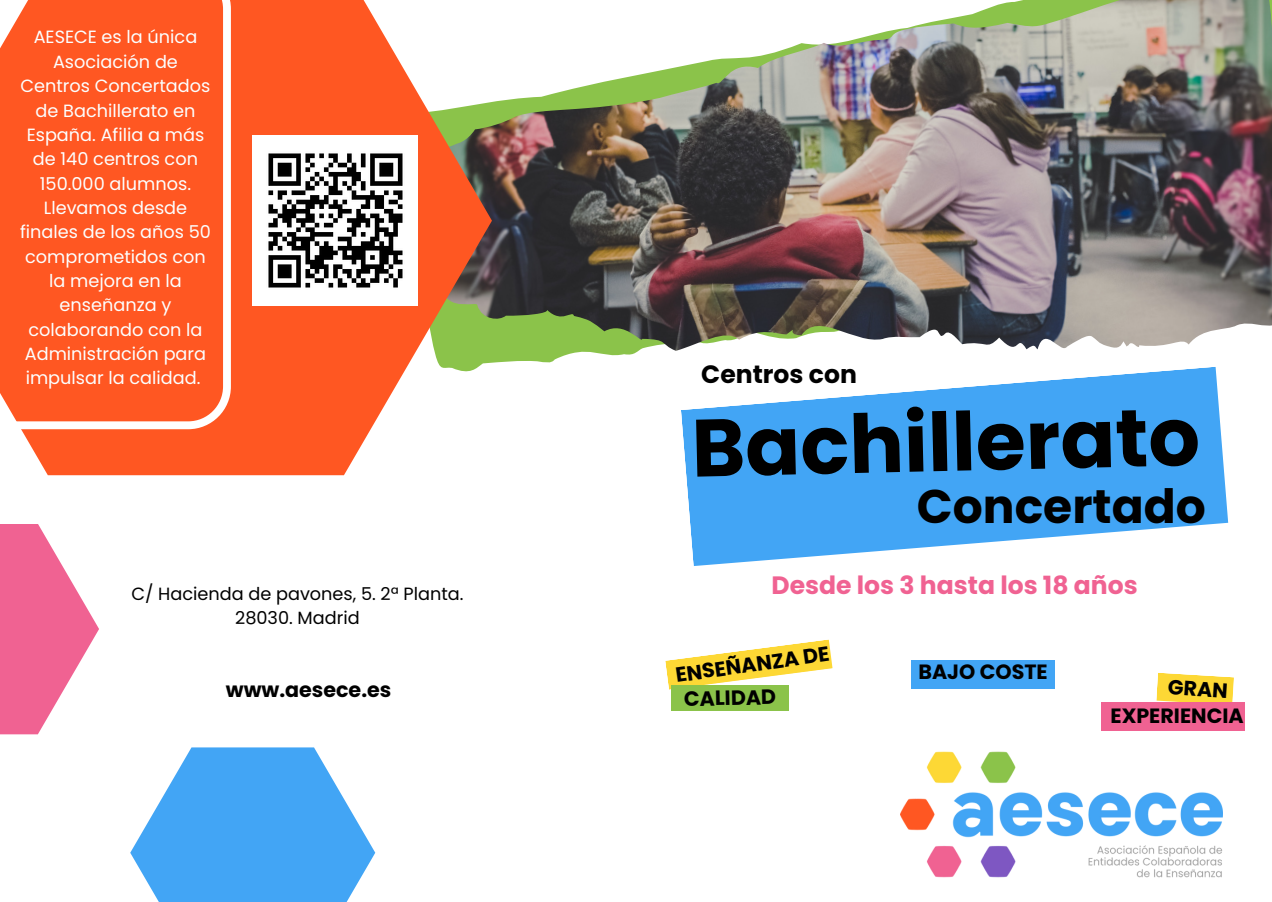
<style>
.page{position:relative;width:1272px;height:902px;background:#fff}
.page>*{position:absolute;margin:0;border:0;box-sizing:border-box;transform-origin:0 0}
.t1{font:700 81px "Poppins";color:#000}
.t2{font:700 47.1px "Poppins";color:#000}
.t3{font:700 25.05px "Poppins";color:#f06292}
.t4{font:700 25.05px "Poppins";color:#000}
.t5{font:700 20.7px "Poppins";color:#000}
.t6{font:17.7px/24.3px "Poppins";color:#fcffff;text-align:center}
.t7{font:17.7px/24.3px "Poppins";color:#000;text-align:center}
</style>
<div class="page">
<img style="left:492px;top:0;width:779px;height:360px">
<svg style="left:681px;top:367px;width:547px;height:199px;fill:#42a5f5"></svg>
<div style="left:910px;top:659px;width:144px;height:28px;background:#42a5f5"></div>
<img style="left:900px;top:751px;width:321px;height:126px">
<svg style="left:665px;top:639px;width:167px;height:50px"></svg>
<div style="left:671px;top:684px;width:117px;height:26px;background:#8bc34a"></div>
<svg style="left:1156px;top:673px;width:77px;height:29px;background:#fddb49"></svg>
<div style="left:1101px;top:702px;width:144px;height:28px;background:#f06292"></div>
<svg style="left:21px;top:0;width:471px;height:475px;fill:#ff5722"></svg>
<div style="left:0;top:0;width:231px;height:429px;background:#ff5722"></div>
<img style="left:253px;top:135px;width:164px;height:170px">
<svg style="left:0;top:524px;width:99px;height:210px;fill:#f06292"></svg>
<svg style="left:130px;top:747px;width:245px;height:154px"></svg>
<p class="t6" style="left:20px;top:25px;width:192px">AESECE es la única<br>Asociación de<br>Centros Concertados de Bachillerato en<br>España. Afilia a más de 140 centros con<br>150.000 alumnos.<br>Llevamos desde finales de los años 50 comprometidos con la mejora en la enseñanza y colaborando con la<br>Administración para impulsar la calidad.</p>
<p class="t7" style="left:131px;top:581px;width:333px">C/ Hacienda de pavones, 5. 2ª Planta.<br>28030. Madrid</p>
<p class="t5" style="left:226px;top:674px;width:167px">www.aesece.es</p>
<h3 class="t4" style="left:701px;top:356px;width:157px">Centros con</h3>
<h1 class="t1" style="left:690px;top:390px;width:510px;rotate:-1deg">Bachillerato</h1>
<h2 class="t2" style="left:916px;top:473px;width:290px">Concertado</h2>
<h3 class="t3" style="left:771px;top:567px;width:368px">Desde los 3 hasta los 18 años</h3>
<p class="t5" style="left:673px;top:660px;width:156px;rotate:-8deg">ENSEÑANZA DE</p>
<p class="t5" style="left:683px;top:683px;width:94px;rotate:-1deg">CALIDAD</p>
<p class="t5" style="left:918px;top:657px;width:131px">BAJO COSTE</p>
<p class="t5" style="left:1168px;top:672px;width:61px;rotate:4deg">GRAN</p>
<p class="t5" style="left:1110px;top:701px;width:135px">EXPERIENCIA</p>
</div>
